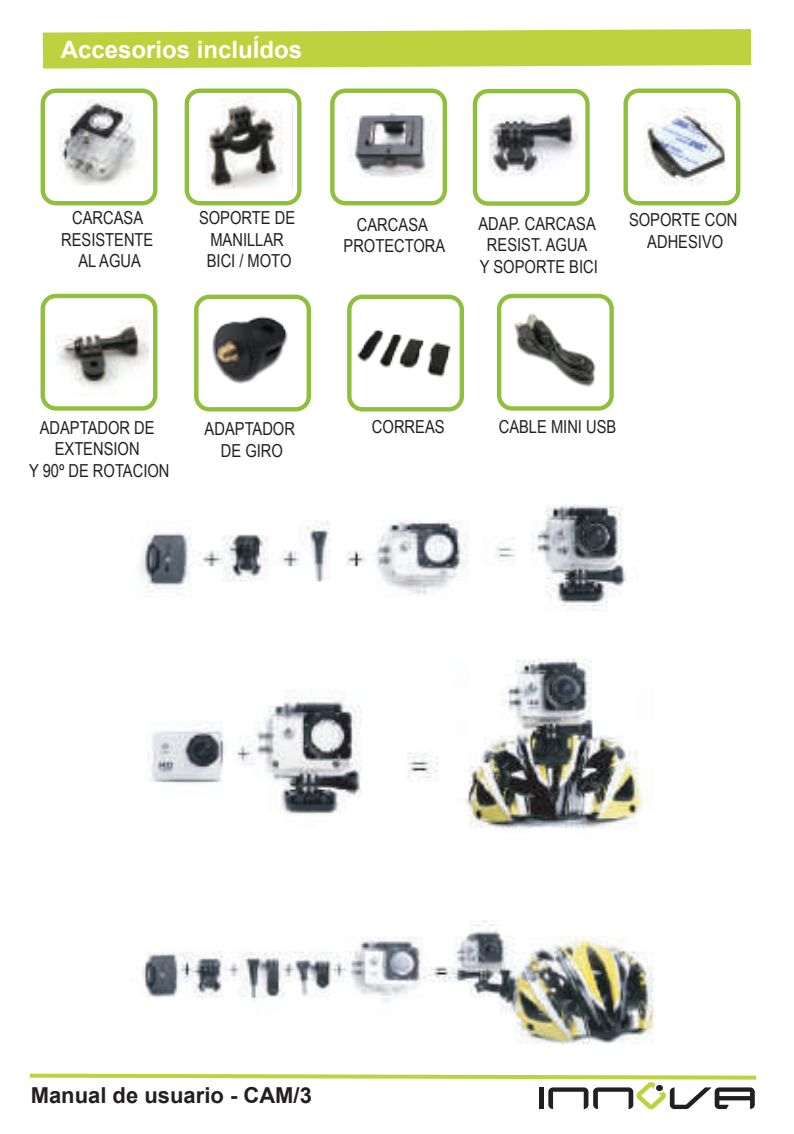
<style>
.page{position:relative;width:794px;height:1134px;background:#fff}
.page>*{position:absolute;margin:0;border:0;box-sizing:border-box;transform-origin:0 0}
.t1{font:700 24px "Arial";color:#fff}
.t2{font:700 22px "Arial";color:#231f20}
.t3{font:18px/21.6px "Arial Narrow";color:#231f20;text-align:center}
</style>
<div class="page">
<svg style="left:29px;top:1073px;width:728px;height:36px"></svg>
<hr style="left:539px;top:1087px;width:4px;height:22px;background:#231f20">
<div style="left:654px;top:1083px;width:11px;height:10px;background:#202222;border:2px solid #fff;border-radius:50%"></div>
<svg style="left:43px;top:29px;width:708px;height:40px;background:#c2d651"></svg>
<div style="left:41px;top:89px;width:116px;height:116px;border:4px solid #90bf3e;border-radius:13px"></div>
<img style="left:58px;top:99px;width:78px;height:87px">
<div style="left:41px;top:294px;width:116px;height:117px;border:4px solid #90bf3e;border-radius:13px"></div>
<div style="left:473px;top:89px;width:117px;height:117px;border:4px solid #90bf3e;border-radius:13px"></div>
<div style="left:330px;top:89px;width:117px;height:116px;border:4px solid #90bf3e;border-radius:13px"></div>
<div style="left:623px;top:89px;width:117px;height:116px;border:4px solid #90bf3e;border-radius:13px"></div>
<div style="left:185px;top:89px;width:116px;height:116px;border:4px solid #90bf3e;border-radius:13px"></div>
<svg style="left:190px;top:96px;width:93px;height:102px"></svg>
<img style="left:348px;top:112px;width:87px;height:66px">
<img style="left:489px;top:113px;width:89px;height:64px">
<img style="left:644px;top:108px;width:81px;height:77px">
<img style="left:56px;top:320px;width:92px;height:68px">
<div style="left:497px;top:294px;width:117px;height:117px;border:4px solid #90bf3e;border-radius:13px"></div>
<div style="left:347px;top:295px;width:117px;height:116px;border:4px solid #90bf3e;border-radius:13px"></div>
<div style="left:194px;top:295px;width:117px;height:116px;border:4px solid #90bf3e;border-radius:13px"></div>
<img style="left:212px;top:316px;width:76px;height:68px">
<img style="left:349px;top:317px;width:112px;height:72px">
<img style="left:514px;top:313px;width:82px;height:74px">
<img style="left:139px;top:504px;width:515px;height:540px">
<h1 class="t1" style="left:61px;top:33px;width:243px">Accesorios incluÍdos</h1>
<p class="t3" style="left:61px;top:206px;width:94px">CARCASA<br>RESISTENTE<br>AL AGUA</p>
<p class="t3" style="left:199px;top:206px;width:98px">SOPORTE DE<br>MANILLAR<br>BICI / MOTO</p>
<p class="t3" style="left:343px;top:213px;width:103px">CARCASA<br>PROTECTORA</p>
<p class="t3" style="left:478px;top:212px;width:121px">ADAP. CARCASA<br>RESIST. AGUA<br>Y SOPORTE BICI</p>
<p class="t3" style="left:629px;top:208px;width:110px">SOPORTE CON<br>ADHESIVO</p>
<p class="t3" style="left:29px;top:416px;width:142px">ADAPTADOR DE<br>EXTENSION<br>Y 90º DE ROTACION</p>
<p class="t3" style="left:205px;top:417px;width:92px">ADAPTADOR</p>
<p class="t3" style="left:499px;top:415px;width:119px">CABLE MINI USB</p>
<p class="t3" style="left:372px;top:415px;width:74px">CORREAS</p>
<p class="t3" style="left:221px;top:439px;width:64px">DE GIRO</p>
<p class="t2" style="left:31px;top:1080px;width:283px">Manual de usuario - CAM/3</p>
</div>
